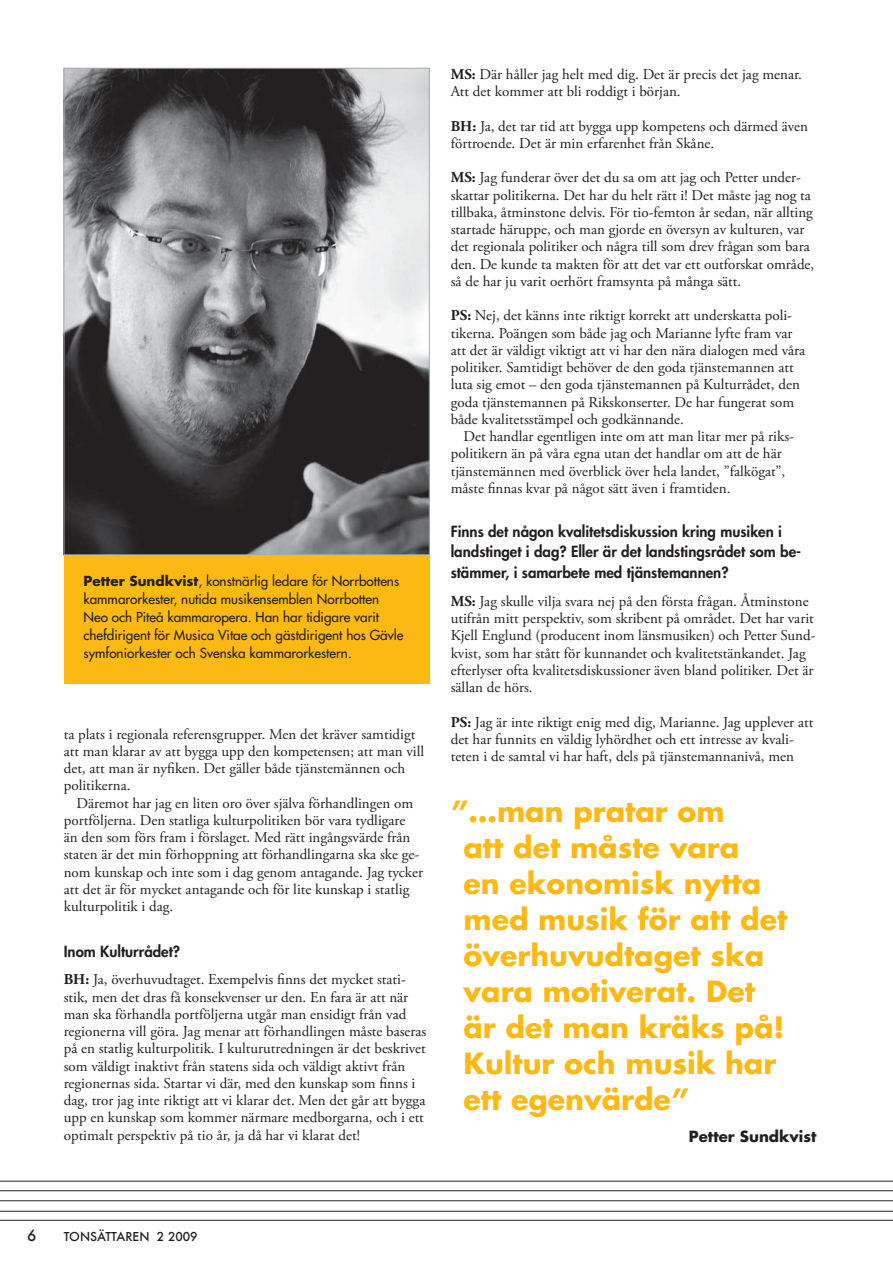
<style>
.page{position:relative;width:893px;height:1263px;background:#fff}
.page>*{position:absolute;margin:0;border:0;box-sizing:border-box;transform-origin:0 0}
.t1{font:700 28.5px/36px "Futura";color:#fdb913}
.t2{font:15px/17.2px "Adobe Garamond Pro";color:#231f20}
.t3{font:800 15px/19.8px "Futura";color:#231f20}
.t4{font:700 15px "Futura";color:#231f20}
.t5{font:500 15px "Futura";color:#231f20}
.t6{font:13.5px/18px "Futura";color:#231f20}
.t7{font:500 12px "Futura";color:#231f20}
.s1{font-weight:700}
</style>
<div class="page">
<img style="left:66px;top:70px;width:361px;height:483px">
<div style="left:64px;top:555px;width:365px;height:129px;background:#fdb913"></div>
<hr style="left:0;top:1220px;width:893px;height:1px;background:#231f20">
<hr style="left:0;top:1211px;width:893px;height:1px;background:#231f20">
<hr style="left:0;top:1200px;width:893px;height:1px;background:#231f20">
<hr style="left:0;top:1190px;width:893px;height:1px;background:#231f20">
<hr style="left:0;top:1181px;width:893px;height:1px;background:#231f20">
<p class="t6" style="left:84px;top:572px;width:321px"><span class="s1">Petter Sundkvist</span>, konstnärlig ledare för Norrbottens kammarorkester, nutida musikensemblen Norrbotten Neo och Piteå kammaropera. Han har tidigare varit chefdirigent för Musica Vitae och gästdirigent hos Gävle symfoniorkester och Svenska kammarorkestern.</p>
<p class="t2" style="left:64px;top:726px;width:362px">ta plats i regionala referensgrupper. Men det kräver samtidigt att man klarar av att bygga upp den kompetensen; att man vill det, att man är nyfiken. Det gäller både tjänstemännen och politikerna.</p>
<p class="t2" style="left:64px;top:795px;width:361px;text-indent:13px">Däremot har jag en liten oro över själva förhandlingen om portföljerna. Den statliga kulturpolitiken bör vara tydligare än den som förs fram i förslaget. Med rätt ingångsvärde från staten är det min förhoppning att förhandlingarna ska ske ge&shy;nom kunskap och inte som i dag genom antagande. Jag tycker att det är för mycket antagande och för lite kunskap i statlig kulturpolitik i dag.</p>
<p class="t3" style="left:64px;top:941px;width:118px">Inom Kulturrådet?</p>
<p class="t2" style="left:64px;top:971px;width:364px"><span class="s1">BH:</span> Ja, överhuvudtaget. Exempelvis finns det mycket stati&shy;stik, men det dras få konsekvenser ur den. En fara är att när man ska förhandla portföljerna utgår man ensidigt från vad regionerna vill göra. Jag menar att förhandlingen måste baseras på en statlig kulturpolitik. I kulturutredningen är det beskrivet som väldigt inaktivt från statens sida och väldigt aktivt från regionernas sida. Startar vi där, med den kunskap som finns i dag, tror jag inte riktigt att vi klarar det. Men det går att bygga upp en kunskap som kommer närmare medborgarna, och i ett optimalt perspektiv på tio år, ja då har vi klarat det!</p>
<p class="t2" style="left:451px;top:66px;width:353px"><span class="s1">MS:</span> Där håller jag helt med dig. Det är precis det jag menar.<br>Att det kommer att bli roddigt i början.</p>
<p class="t2" style="left:451px;top:118px;width:359px"><span class="s1">BH:</span> Ja, det tar tid att bygga upp kompetens och därmed även förtroende. Det är min erfarenhet från Skåne.</p>
<p class="t2" style="left:451px;top:170px;width:365px"><span class="s1">MS:</span> Jag funderar över det du sa om att jag och Petter under&shy;skattar politikerna. Det har du helt rätt i! Det måste jag nog ta tillbaka, åtminstone delvis. För tio-femton år sedan, när allting startade häruppe, och man gjorde en översyn av kulturen, var det regionala politiker och några till som drev frågan som bara den. De kunde ta makten för att det var ett outforskat område, så de har ju varit oerhört framsynta på många sätt.</p>
<p class="t2" style="left:451px;top:308px;width:356px"><span class="s1">PS:</span> Nej, det känns inte riktigt korrekt att underskatta poli&shy;tikerna. Poängen som både jag och Marianne lyfte fram var att det är väldigt viktigt att vi har den nära dialogen med våra politiker. Samtidigt behöver de den goda tjänstemannen att luta sig emot – den goda tjänstemannen på Kulturrådet, den goda tjänstemannen på Rikskonserter. De har fungerat som både kvalitetsstämpel och godkännande.</p>
<p class="t2" style="left:451px;top:428px;width:345px;text-indent:13px">Det handlar egentligen inte om att man litar mer på riks&shy;politikern än på våra egna utan det handlar om att de här tjänstemännen med överblick över hela landet, ”falkögat”, måste finnas kvar på något sätt även i framtiden.</p>
<p class="t3" style="left:451px;top:521px;width:352px">Finns det någon kvalitetsdiskussion kring musiken i landstinget i dag? Eller är det landstingsrådet som be-</p>
<p class="t3" style="left:451px;top:563px;width:279px">stämmer, i samarbete med tjänstemannen?</p>
<p class="t2" style="left:451px;top:593px;width:366px"><span class="s1">MS:</span> Jag skulle vilja svara nej på den första frågan. Åtminstone utifrån mitt perspektiv, som skribent på området. Det har varit Kjell Englund (producent inom länsmusiken) och Petter Sund&shy;kvist, som har stått för kunnandet och kvalitetstänkandet. Jag efterlyser ofta kvalitetsdiskussioner även bland politiker. Det är sällan de hörs.</p>
<p class="t2" style="left:451px;top:714px;width:364px"><span class="s1">PS:</span> Jag är inte riktigt enig med dig, Marianne. Jag upplever att det har funnits en väldig lyhördhet och ett intresse av kvali&shy;teten i de samtal vi har haft, dels på tjänstemannanivå, men</p>
<h1 class="t1" style="left:463px;top:793px;width:325px;text-indent:-13px">”…man pratar om<br>att det måste vara<br>en ekonomisk nytta med musik för att det överhuvudtaget ska vara motiverat. Det är det man kräks på!<br>Kultur och musik har ett egenvärde”</h1>
<p class="t4" style="left:689px;top:1126px;width:129px">Petter Sundkvist</p>
<p class="t5" style="left:27px;top:1225px;width:11px">6</p>
<p class="t7" style="left:64px;top:1228px;width:135px">TONSÄTTAREN 2 2009</p>
</div>
